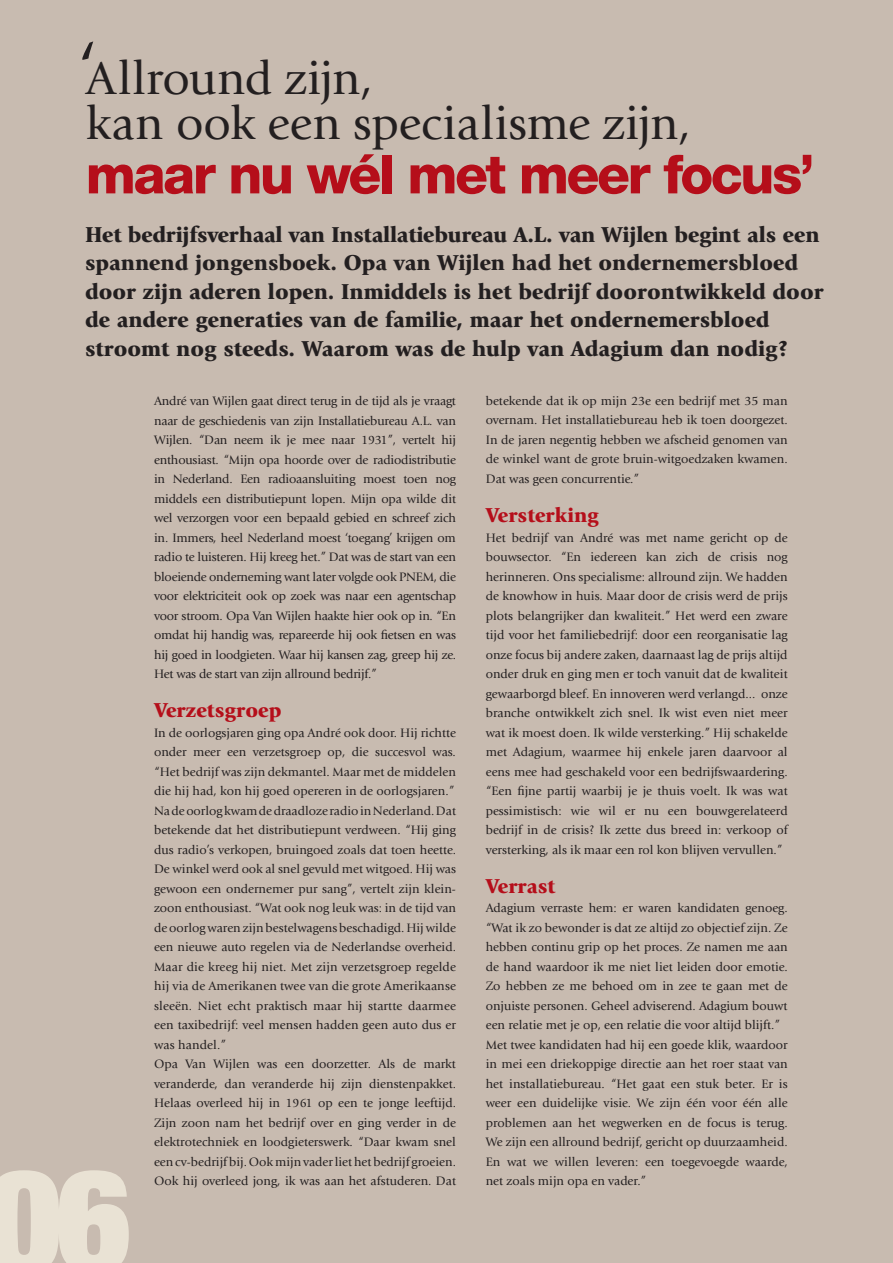
<style>
.page{position:relative;width:893px;height:1263px;background:#c8bbb0}
.page>*{position:absolute;margin:0;border:0;box-sizing:border-box;transform-origin:0 0}
.t1{font:900 condensed 141.9px "Helvetica Neue LT Std";color:#e9e2d4}
.t2{font:800 54px "Helvetica Neue LT Std";letter-spacing:-.045em;color:#b50e1a}
.t3{font:48px/45px "Giovanni Std";letter-spacing:-.005em;color:#231f20}
.t4{font:900 22.5px/28.5px "Giovanni Std";color:#231f20}
.t5{font:900 21px "Giovanni Std";color:#b50e1a}
.t6{font:12.75px/19.5px "Giovanni Std";color:#231f20;text-align:justify}
.s1{font-size:72px}
</style>
<div class="page">
<h3 class="t3" style="left:79px;top:57px;width:614px"><span class="s1">‘</span>Allround zijn,<br>kan ook een specialisme zijn,</h3>
<h2 class="t2" style="left:86px;top:142px;width:731px">maar nu wél met meer focus’</h2>
<p class="t4" style="left:85px;top:220px;width:740px">Het bedrijfsverhaal van Installatiebureau A.L. van Wijlen begint als een spannend jongensboek. Opa van Wijlen had het ondernemersbloed door zijn aderen lopen. Inmiddels is het bedrijf doorontwikkeld door de andere generaties van de familie, maar het ondernemersbloed stroomt nog steeds. Waarom was de hulp van Adagium dan nodig?</p>
<h1 class="t1" style="left:-13px;top:1129px;width:145px">06</h1>
<p class="t6" style="left:154px;top:391px;width:303px">André van Wijlen gaat direct terug in de tijd als je vraagt naar de geschiedenis van zijn Installatiebureau A.L. van Wijlen. “Dan neem ik je mee naar 1931”, vertelt hij enthousiast. “Mijn opa hoorde over de radiodistributie in Nederland. Een radioaansluiting moest toen nog middels een distributiepunt lopen. Mijn opa wilde dit wel verzorgen voor een bepaald gebied en schreef zich in. Immers, heel Nederland moest ‘toegang’ krijgen om radio te luisteren. Hij kreeg het.” Dat was de start van een bloeiende onderneming want later volgde ook PNEM, die voor elektriciteit ook op zoek was naar een agentschap voor stroom. Opa Van Wijlen haakte hier ook op in. “En omdat hij handig was, repareerde hij ook fietsen en was hij goed in loodgieten. Waar hij kansen zag, greep hij ze.<br>Het was de start van zijn allround bedrijf.”</p>
<h3 class="t5" style="left:154px;top:697px;width:129px">Verzetsgroep</h3>
<p class="t6" style="left:154px;top:723px;width:303px;text-align:left">In de oorlogsjaren ging opa André ook door. Hij richtte onder meer een verzetsgroep op, die succesvol was. “Het bedrijf was zijn dekmantel. Maar met de middelen die hij had, kon hij goed opereren in de oorlogsjaren.” Na de oorlog kwam de draadloze radio in Nederland. Dat betekende dat het distributiepunt verdween. “Hij ging dus radio’s verkopen, bruingoed zoals dat toen heette.<br>De winkel werd ook al snel gevuld met witgoed. Hij was gewoon een ondernemer pur sang”, vertelt zijn klein&shy;zoon enthousiast. “Wat ook nog leuk was: in de tijd van de oorlog waren zijn bestelwagens beschadigd. Hij wilde een nieuwe auto regelen via de Nederlandse overheid.<br>Maar die kreeg hij niet. Met zijn verzetsgroep regelde hij via de Amerikanen twee van die grote Amerikaanse sleeën. Niet echt praktisch maar hij startte daarmee een taxibedrijf: veel mensen hadden geen auto dus er was handel.”<br>Opa Van Wijlen was een doorzetter. Als de markt veranderde, dan veranderde hij zijn dienstenpakket.<br>Helaas overleed hij in 1961 op een te jonge leeftijd.<br>Zijn zoon nam het bedrijf over en ging verder in de elektrotechniek en loodgieterswerk. “Daar kwam snel een cv-bedrijf bij. Ook mijn vader liet het bedrijf groeien.<br>Ook hij overleed jong, ik was aan het afstuderen. Dat</p>
<p class="t6" style="left:486px;top:391px;width:303px">betekende dat ik op mijn 23e een bedrijf met 35 man overnam. Het installatiebureau heb ik toen doorgezet.<br>In de jaren negentig hebben we afscheid genomen van de winkel want de grote bruin-witgoedzaken kwamen.<br>Dat was geen concurrentie.”</p>
<h3 class="t5" style="left:486px;top:502px;width:115px">Versterking</h3>
<p class="t6" style="left:486px;top:528px;width:303px">Het bedrijf van André was met name gericht op de bouwsector. “En iedereen kan zich de crisis nog herinneren. Ons specialisme: allround zijn. We hadden de knowhow in huis. Maar door de crisis werd de prijs plots belangrijker dan kwaliteit.” Het werd een zware tijd voor het familiebedrijf: door een reorganisatie lag onze focus bij andere zaken, daarnaast lag de prijs altijd onder druk en ging men er toch vanuit dat de kwaliteit gewaarborgd bleef. En innoveren werd verlangd... onze branche ontwikkelt zich snel. Ik wist even niet meer wat ik moest doen. Ik wilde versterking.” Hij schakelde met Adagium, waarmee hij enkele jaren daarvoor al eens mee had geschakeld voor een bedrijfswaardering. “Een fijne partij waarbij je je thuis voelt. Ik was wat pessimistisch: wie wil er nu een bouwgerelateerd bedrijf in de crisis? Ik zette dus breed in: verkoop of versterking, als ik maar een rol kon blijven vervullen.”</p>
<h3 class="t5" style="left:486px;top:873px;width:71px">Verrast</h3>
<p class="t6" style="left:486px;top:898px;width:303px;text-align:left">Adagium verraste hem: er waren kandidaten genoeg. “Wat ik zo bewonder is dat ze altijd zo objectief zijn. Ze hebben continu grip op het proces. Ze namen me aan de hand waardoor ik me niet liet leiden door emotie.<br>Zo hebben ze me behoed om in zee te gaan met de onjuiste personen. Geheel adviserend. Adagium bouwt een relatie met je op, een relatie die voor altijd blijft.” Met twee kandidaten had hij een goede klik, waardoor in mei een driekoppige directie aan het roer staat van het installatiebureau. “Het gaat een stuk beter. Er is weer een duidelijke visie. We zijn één voor één alle problemen aan het wegwerken en de focus is terug.<br>We zijn een allround bedrijf, gericht op duurzaamheid.<br>En wat we willen leveren: een toegevoegde waarde, net zoals mijn opa en vader.”</p>
</div>
